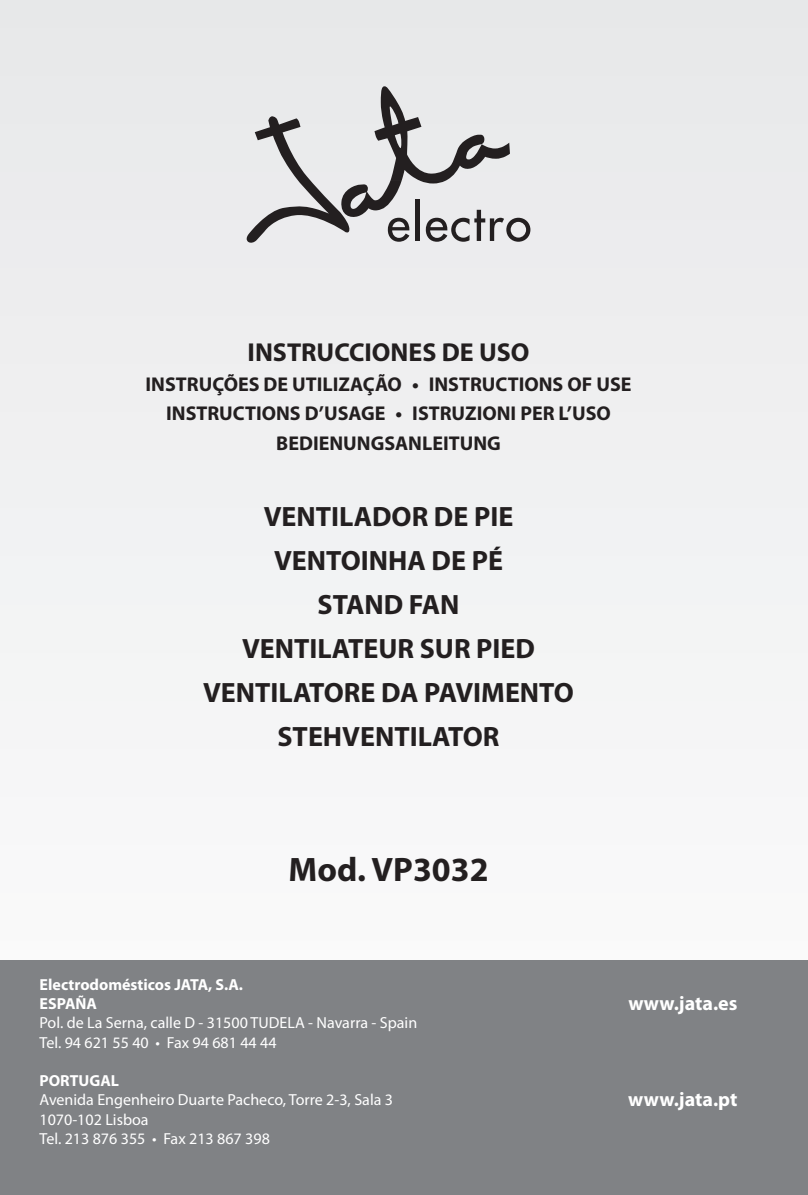
<style>
.page{position:relative;width:808px;height:1195px;background:#fff}
.page>*{position:absolute;margin:0;border:0;box-sizing:border-box;transform-origin:0 0}
.t1{font:700 34px "Myriad Pro";color:#231f20}
.t2{font:700 28px/44px "Myriad Pro";color:#231f20;text-align:center}
.t3{font:700 26px "Myriad Pro";color:#231f20}
.t4{font:700 20px/29.6px "Myriad Pro";color:#231f20;text-align:center}
.t5{font:700 20px "Myriad Pro";color:#fff}
.t6{font:16px/19.2px "Myriad Pro";color:#fff}
.t7{font:700 16px/19.2px "Myriad Pro";color:#fff}
</style>
<div class="page">
<div style="left:0;top:0;width:807px;height:1194px;background:#f0f1f2"></div>
<div style="left:0;top:959px;width:807px;height:235px;background:#808285"></div>
<svg style="left:246px;top:86px;width:284px;height:157px"></svg>
<h3 class="t3" style="left:247px;top:335px;width:283px">INSTRUCCIONES DE USO</h3>
<p class="t4" style="left:145px;top:368px;width:487px">INSTRUÇÕES DE UTILIZAÇÃO • INSTRUCTIONS OF USE<br>INSTRUCTIONS D’USAGE • ISTRUZIONI PER L’USO<br>BEDIENUNGSANLEITUNG</p>
<h2 class="t2" style="left:203px;top:493px;width:372px">VENTILADOR DE PIE<br>VENTOINHA DE PÉ<br>STAND FAN<br>VENTILATEUR SUR PIED<br>VENTILATORE DA PAVIMENTO<br>STEHVENTILATOR</h2>
<h1 class="t1" style="left:288px;top:847px;width:201px">Mod. VP3032</h1>
<p class="t7" style="left:40px;top:974px;width:205px">Electrodomésticos JATA, S.A.<br>ESPAÑA</p>
<p class="t6" style="left:40px;top:1013px;width:379px">Pol. de La Serna, calle D - 31500 TUDELA - Navarra - Spain<br>Tel. 94 621 55 40 • Fax 94 681 44 44</p>
<p class="t7" style="left:40px;top:1070px;width:81px">PORTUGAL</p>
<p class="t6" style="left:40px;top:1089px;width:355px">Avenida Engenheiro Duarte Pacheco, Torre 2-3, Sala 3<br>1070-102 Lisboa<br>Tel. 213 876 355 • Fax 213 867 398</p>
<p class="t5" style="left:628px;top:989px;width:111px">www.jata.es</p>
<p class="t5" style="left:628px;top:1085px;width:111px">www.jata.pt</p>
</div>
